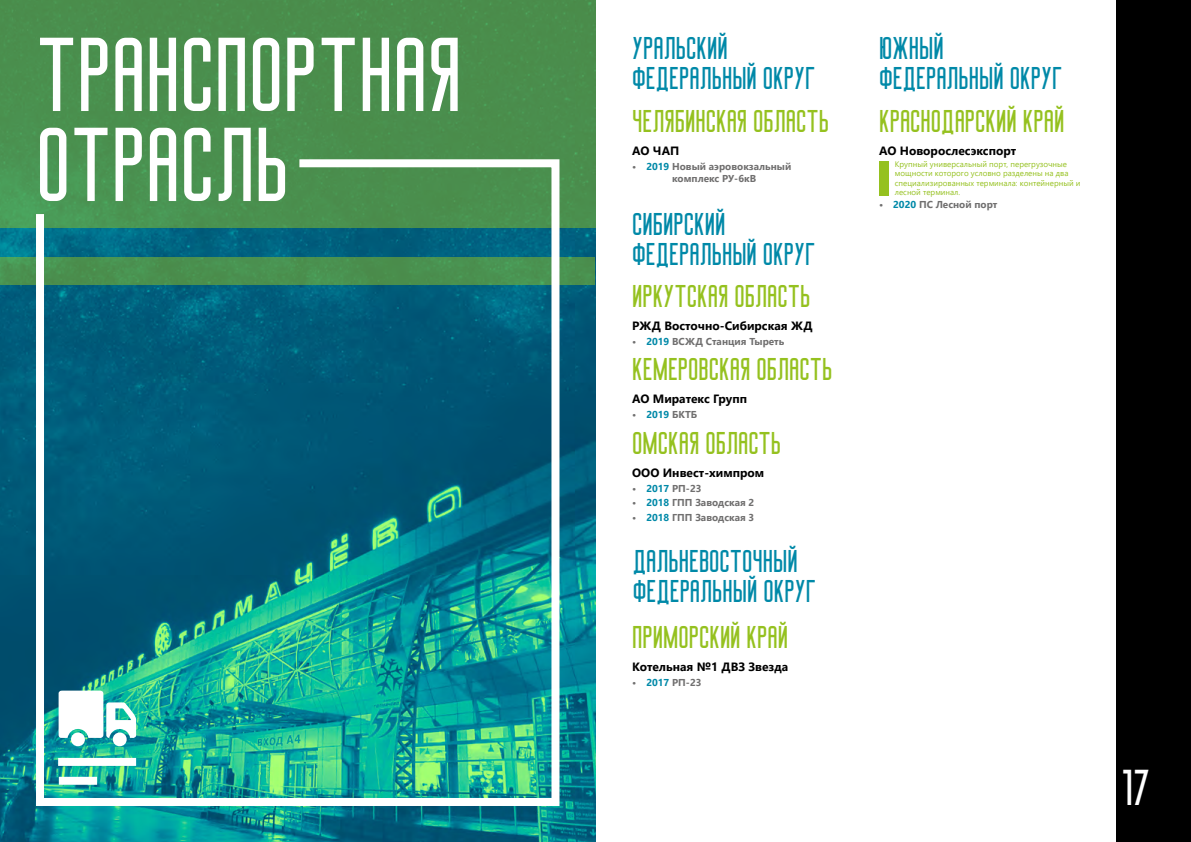
<style>
.page{position:relative;width:1191px;height:842px;background:#fff}
.page>*{position:absolute;margin:0;border:0;box-sizing:border-box;transform-origin:0 0}
.t1{font:100px/90px "Big Stem";color:#fff}
.t2{font:48px "Big Stem";color:#fff}
.t3{font:30px/30px "Big Stem";color:#0089a8}
.t4{font:30px "Big Stem";color:#95c11f}
.t5{font:700 12px "Segoe UI";color:#000}
.t6{font:700 10px/12px "Segoe UI";color:#706f6f;text-align:center}
.t7{font:8px/9.6px "Segoe UI";color:#95c11f}
.s1{color:#0089a8}
</style>
<div class="page">
<div style="left:1115px;top:0;width:76px;height:842px;background:#000"></div>
<img style="left:0;top:228px;width:595px;height:614px">
<div style="left:0;top:0;width:595px;height:228px;background:#4a8e4c"></div>
<div style="left:0;top:257px;width:595px;height:27px;background:#4a9150"></div>
<svg style="left:32px;top:155px;width:531px;height:655px"></svg>
<div style="left:58px;top:758px;width:78px;height:8px;background:#fff"></div>
<div style="left:59px;top:777px;width:38px;height:8px;background:#fff"></div>
<svg style="left:59px;top:691px;width:77px;height:47px"></svg>
<div style="left:113px;top:732px;width:14px;height:14px;background:#fff;border-radius:50%"></div>
<div style="left:71px;top:732px;width:14px;height:14px;background:#fff;border-radius:50%"></div>
<div style="left:879px;top:161px;width:9px;height:34px;background:#95c11f"></div>
<h1 class="t1" style="left:36px;top:29px;width:427px">Транспортная отрасль</h1>
<h3 class="t3" style="left:632px;top:32px;width:185px">уральский федеральный округ</h3>
<h3 class="t4" style="left:632px;top:105px;width:198px">челябинская область</h3>
<p class="t5" style="left:632px;top:140px;width:49px">АО ЧАП</p>
<p class="t6" style="left:632px;top:160px;width:161px">• <span class="s1">2019</span> Новый аэровокзальный комплекс РУ-6кВ</p>
<h3 class="t3" style="left:632px;top:209px;width:185px">сибирский федеральный округ</h3>
<h3 class="t4" style="left:632px;top:280px;width:180px">иркутская область</h3>
<p class="t5" style="left:632px;top:314px;width:182px">РЖД Восточно-Сибирская ЖД</p>
<p class="t6" style="left:632px;top:334px;width:154px">• <span class="s1">2019</span> ВСЖД Станция Тыреть</p>
<h3 class="t4" style="left:632px;top:353px;width:202px">Кемеровская область</h3>
<p class="t5" style="left:632px;top:388px;width:116px">АО Миратекс Групп</p>
<p class="t6" style="left:632px;top:408px;width:67px">• <span class="s1">2019</span> БКТБ</p>
<h3 class="t4" style="left:632px;top:427px;width:151px">омская область</h3>
<p class="t5" style="left:632px;top:461px;width:133px">ООО Инвест-химпром</p>
<p class="t6" style="left:632px;top:481px;width:71px">• <span class="s1">2017</span> РП-23</p>
<p class="t6" style="left:632px;top:496px;width:124px">• <span class="s1">2018</span> ГПП Заводская 2</p>
<p class="t6" style="left:632px;top:511px;width:124px">• <span class="s1">2018</span> ГПП Заводская 3</p>
<h3 class="t3" style="left:632px;top:546px;width:185px">Дальневосточный федеральный округ</h3>
<h3 class="t4" style="left:632px;top:621px;width:157px">приморский край</h3>
<p class="t5" style="left:632px;top:655px;width:157px">Котельная №1 ДВЗ Звезда</p>
<p class="t6" style="left:632px;top:675px;width:71px">• <span class="s1">2017</span> РП-23</p>
<h3 class="t3" style="left:879px;top:32px;width:185px">южный федеральный округ</h3>
<h3 class="t4" style="left:879px;top:105px;width:187px">КРАСНОдарский край</h3>
<p class="t5" style="left:879px;top:139px;width:139px">АО Новорослесэкспорт</p>
<p class="t7" style="left:895px;top:158px;width:187px">Крупный универсальный порт, перегрузочные мощности которого условно разделены на два специализированных терминала: контейнерный и лесной терминал.</p>
<p class="t6" style="left:879px;top:198px;width:120px">• <span class="s1">2020</span> ПС Лесной порт</p>
<h2 class="t2" style="left:1121px;top:762px;width:31px">17</h2>
</div>
